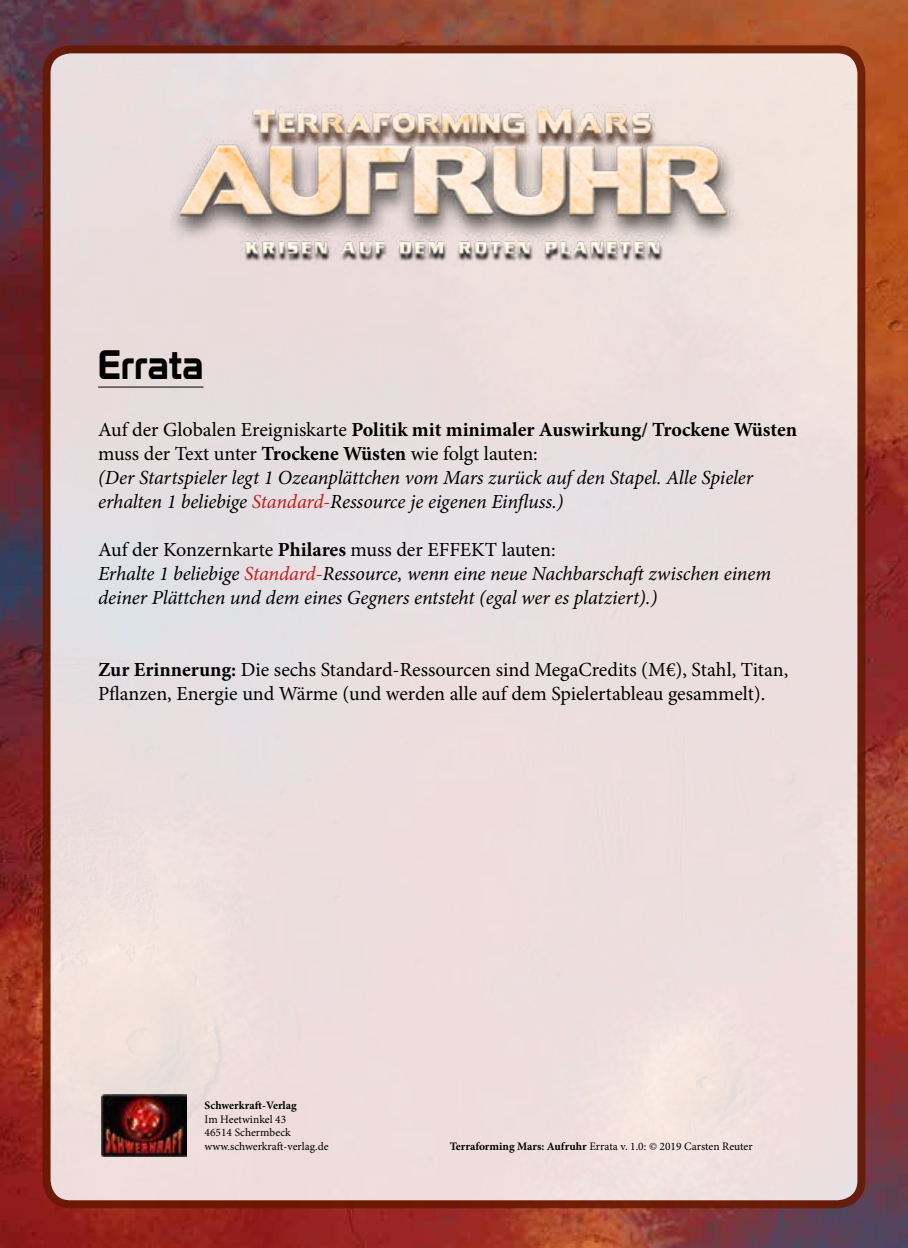
<style>
.page{position:relative;width:908px;height:1248px;background:#fff}
.page>*{position:absolute;margin:0;border:0;box-sizing:border-box;transform-origin:0 0}
.t1{font:40px "Prototype";color:#000}
.t2{font:italic 20px/24px "Minion Pro";letter-spacing:-.005em;color:#000}
.t3{font:20px/24px "Minion Pro";color:#000}
.t4{font:11.4px/13.8px "Minion Pro";color:#000}
.t5{font:700 11.4px "Minion Pro";color:#000}
.s1{font-style:normal}
.s2{font-weight:700;font-style:normal}
.s3{color:#cd171a}
.s4{font-weight:700}
</style>
<div class="page">
<img style="left:0;top:0;width:907px;height:1247px">
<div style="left:47px;top:49px;width:814px;height:1155px;background:#ecdede;border-radius:24px"></div>
<div style="left:43px;top:45px;width:822px;height:1163px;border:8px solid #651801;border-radius:24px"></div>
<hr style="left:98px;top:386px;width:105px;height:1px;background:#000">
<img style="left:101px;top:1094px;width:85px;height:62px">
<img style="left:171px;top:104px;width:566px;height:159px">
<h1 class="t1" style="left:98px;top:341px;width:107px">Errata</h1>
<p class="t2" style="left:98px;top:417px;width:700px"><span class="s1">Auf der Globalen Ereigniskarte</span> <span class="s2">Politik mit minimaler Auswirkung/ Trockene Wüsten </span><span class="s1">muss der Text unter</span> <span class="s2">Trockene Wüsten</span> <span class="s1">wie folgt lauten:<br></span>(Der Startspieler legt 1 Ozeanplättchen vom Mars zurück auf den Stapel. Alle Spieler erhalten 1 beliebige <span class="s3">Standard-</span>Ressource je eigenen Einfluss.)</p>
<p class="t2" style="left:98px;top:537px;width:674px"><span class="s1">Auf der Konzernkarte</span> <span class="s2">Philares</span> <span class="s1">muss der EFFEKT lauten:<br></span>Erhalte 1 beliebige <span class="s3">Standard-</span>Ressource, wenn eine neue Nachbarschaft zwischen einem deiner Plättchen und dem eines Gegners entsteht (egal wer es platziert).)</p>
<p class="t3" style="left:98px;top:657px;width:691px"><span class="s4">Zur Erinnerung:</span> Die sechs Standard-Ressourcen sind MegaCredits (M€), Stahl, Titan,<br>Pflanzen, Energie und Wärme (und werden alle auf dem Spielertableau gesammelt).</p>
<p class="t5" style="left:204px;top:1097px;width:94px">Schwerkraft-Verlag</p>
<p class="t4" style="left:204px;top:1112px;width:125px">Im Heetwinkel 43<br>46514 Schermbeck www.schwerkraft-verlag.de</p>
<p class="t4" style="left:449px;top:1139px;width:304px"><span class="s4">Terraforming Mars: Aufruhr</span> Errata v. 1.0: © 2019 Carsten Reuter</p>
</div>
